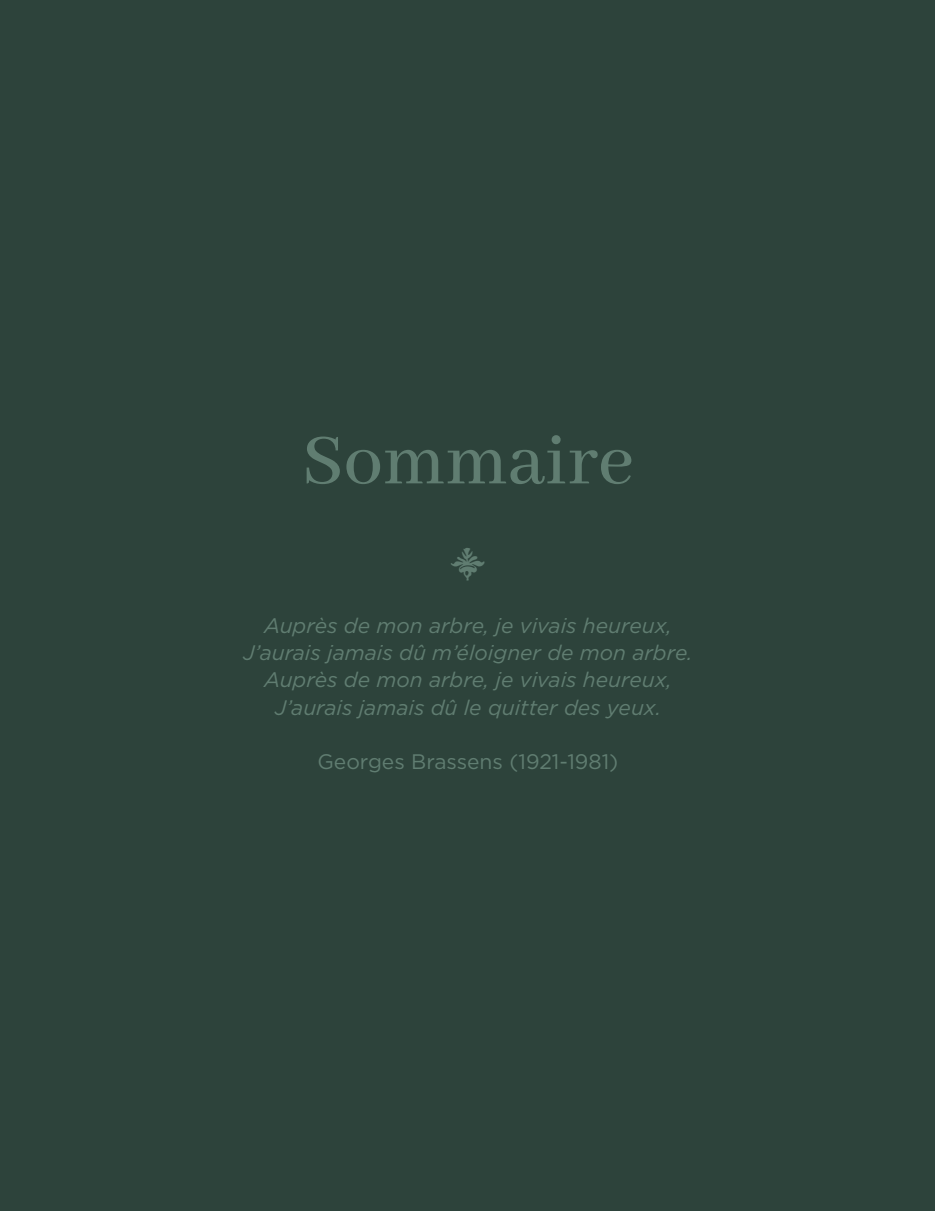
<style>
.page{position:relative;width:935px;height:1211px;background:#fff}
.page>*{position:absolute;margin:0;border:0;box-sizing:border-box;transform-origin:0 0}
.t1{font:500 78.6px "Abhaya Libre";color:#607d71}
.t2{font:italic 21px/27px "Gotham";color:#607d71;text-align:center}
.t3{font:21px "Gotham";color:#607d71}
</style>
<div class="page">
<div style="left:0;top:0;width:934px;height:1210px;background:#2d433b"></div>
<h1 class="t1" style="left:302px;top:425px;width:333px">Sommaire</h1>
<p class="t2" style="left:243px;top:613px;width:451px">Auprès de mon arbre, je vivais heureux, J’aurais jamais dû m’éloigner de mon arbre.<br>Auprès de mon arbre, je vivais heureux, J’aurais jamais dû le quitter des yeux.</p>
<p class="t3" style="left:317px;top:751px;width:302px">Georges Brassens (1921-1981)</p>
</div>
